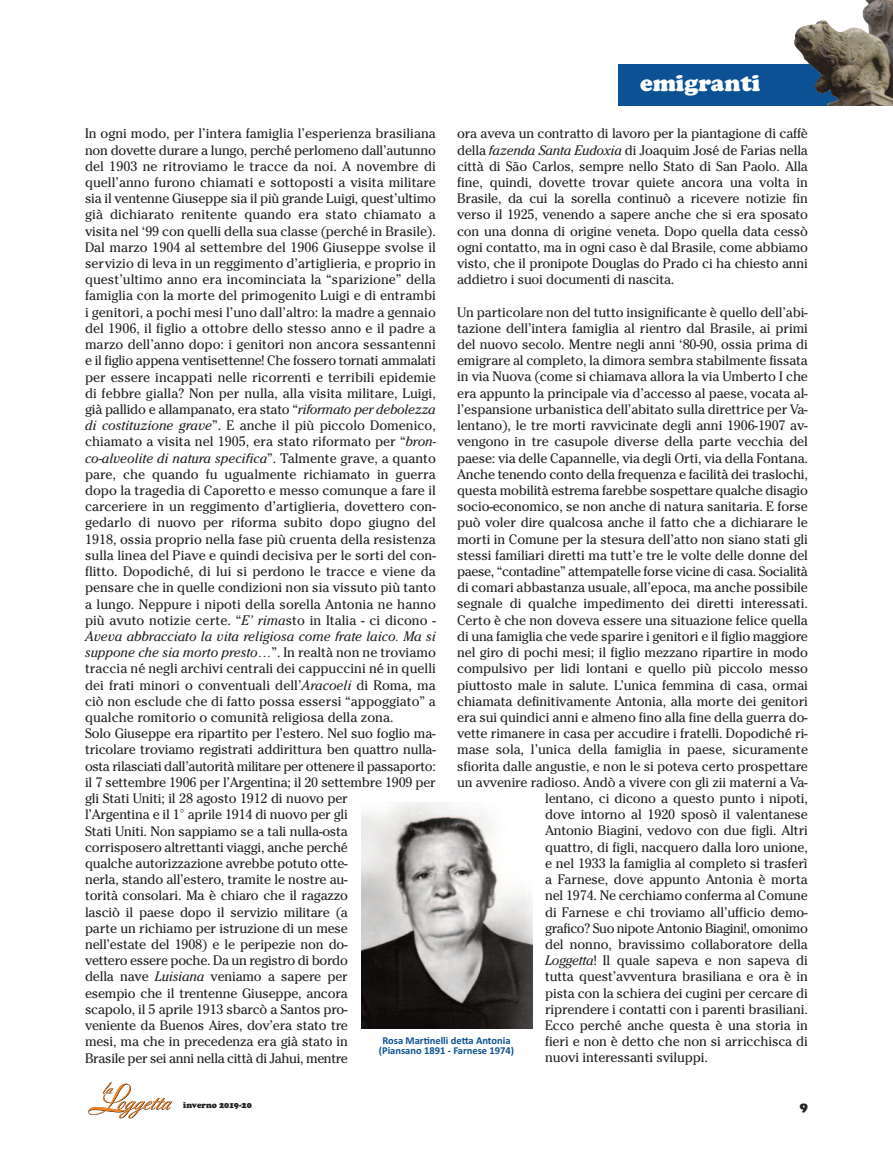
<style>
.page{position:relative;width:893px;height:1149px;background:#fff}
.page>*{position:absolute;margin:0;border:0;box-sizing:border-box;transform-origin:0 0}
.t1{font:900 24px "Cooper";color:#fff}
.t2{font:13.5px/16.2px "Cheltenham S Si";letter-spacing:-.01em;color:#231f20;text-align:justify}
.t3{font:13.5px "Cheltenham S Si";letter-spacing:-.03em;color:#231f20}
.t4{font:13.5px "Cheltenham S Si";letter-spacing:-.035em;color:#231f20}
.t5{font:900 13.5px "Cooper";color:#231f20}
.t6{font:700 10.5px "Calibri";color:#0b5193}
.t7{font:900 9px "Cooper";color:#231f20;scale:.95 1}
.s1{font-style:italic}
</style>
<div class="page">
<svg style="left:88px;top:1082px;width:84px;height:35px"></svg>
<img style="left:361px;top:802px;width:171px;height:226px">
<div style="left:619px;top:64px;width:274px;height:42px;background:#0b5193"></div>
<img style="left:794px;top:0;width:99px;height:106px">
<p class="t1" style="left:640px;top:74px;width:122px">emigranti</p>
<p class="t2" style="left:457px;top:127px;width:352px">ora aveva un contratto di lavoro per la piantagione di caffè della <span class="s1">fazenda Santa Eudoxia</span> di Joaquim José de Farias nella città di São Carlos, sempre nello Stato di San Paolo. Alla fine, quindi, dovette trovar quiete ancora una volta in Brasile, da cui la sorella continuò a ricevere notizie fin verso il 1925, venendo a sapere anche che si era sposato con una donna di origine veneta. Dopo quella data cessò ogni contatto, ma in ogni caso è dal Brasile, come abbiamo visto, che il pronipote Douglas do Prado ci ha chiesto anni addietro i suoi documenti di nascita.</p>
<p class="t2" style="left:457px;top:305px;width:352px">Un particolare non del tutto insignificante è quello dell’abi-</p>
<p class="t2" style="left:457px;top:321px;width:352px">tazione dell’intera famiglia al rientro dal Brasile, ai primi</p>
<p class="t2" style="left:457px;top:337px;width:352px">del nuovo secolo. Mentre negli anni ‘80-90, ossia prima di</p>
<p class="t2" style="left:457px;top:353px;width:352px">emigrare al completo, la dimora sembra stabilmente fissata</p>
<p class="t2" style="left:457px;top:370px;width:352px">in via Nuova (come si chiamava allora la via Umberto I che</p>
<p class="t2" style="left:457px;top:386px;width:352px">era appunto la principale via d’accesso al paese, vocata al-</p>
<p class="t2" style="left:457px;top:402px;width:352px">l’espansione urbanistica dell’abitato sulla direttrice per Va-</p>
<p class="t2" style="left:457px;top:418px;width:352px">lentano), le tre morti ravvicinate degli anni 1906-1907 av-</p>
<p class="t2" style="left:457px;top:434px;width:352px">vengono in tre casupole diverse della parte vecchia del</p>
<p class="t2" style="left:457px;top:451px;width:352px">paese: via delle Capannelle, via degli Orti, via della Fontana.</p>
<p class="t2" style="left:457px;top:467px;width:352px">Anche tenendo conto della frequenza e facilità dei traslochi,</p>
<p class="t2" style="left:457px;top:483px;width:352px">questa mobilità estrema farebbe sospettare qualche disagio</p>
<p class="t2" style="left:457px;top:499px;width:352px">socio-economico, se non anche di natura sanitaria. E forse</p>
<p class="t2" style="left:457px;top:515px;width:352px">può voler dire qualcosa anche il fatto che a dichiarare le</p>
<p class="t2" style="left:457px;top:532px;width:352px">morti in Comune per la stesura dell’atto non siano stati gli</p>
<p class="t2" style="left:457px;top:548px;width:352px">stessi familiari diretti ma tutt’e tre le volte delle donne del</p>
<p class="t3" style="left:457px;top:566px;width:352px">paese, “contadine” attempatelle forse vicine di casa. Socialità</p>
<p class="t2" style="left:457px;top:580px;width:352px">di comari abbastanza usuale, all’epoca, ma anche possibile</p>
<p class="t2" style="left:457px;top:596px;width:352px">segnale di qualche impedimento dei diretti interessati.</p>
<p class="t2" style="left:457px;top:613px;width:352px">Certo è che non doveva essere una situazione felice quella</p>
<p class="t2" style="left:457px;top:629px;width:352px">di una famiglia che vede sparire i genitori e il figlio maggiore</p>
<p class="t2" style="left:457px;top:645px;width:352px">nel giro di pochi mesi; il figlio mezzano ripartire in modo</p>
<p class="t2" style="left:457px;top:661px;width:352px">compulsivo per lidi lontani e quello più piccolo messo</p>
<p class="t2" style="left:457px;top:677px;width:352px">piuttosto male in salute. L’unica femmina di casa, ormai</p>
<p class="t2" style="left:457px;top:694px;width:352px">chiamata definitivamente Antonia, alla morte dei genitori</p>
<p class="t2" style="left:457px;top:710px;width:352px">era sui quindici anni e almeno fino alla fine della guerra do-</p>
<p class="t2" style="left:457px;top:726px;width:352px">vette rimanere in casa per accudire i fratelli. Dopodiché ri-</p>
<p class="t2" style="left:457px;top:742px;width:352px">mase sola, l’unica della famiglia in paese, sicuramente</p>
<p class="t2" style="left:457px;top:758px;width:352px">sfiorita dalle angustie, e non le si poteva certo prospettare</p>
<p class="t2" style="left:457px;top:775px;width:352px">un avvenire radioso. Andò a vivere con gli zii materni a Va-</p>
<p class="t2" style="left:545px;top:791px;width:264px">lentano, ci dicono a questo punto i nipoti,</p>
<p class="t2" style="left:545px;top:807px;width:264px">dove intorno al 1920 sposò il valentanese</p>
<p class="t2" style="left:545px;top:823px;width:264px">Antonio Biagini, vedovo con due figli. Altri</p>
<p class="t2" style="left:545px;top:839px;width:264px">quattro, di figli, nacquero dalla loro unione,</p>
<p class="t2" style="left:545px;top:856px;width:264px">e nel 1933 la famiglia al completo si trasferì</p>
<p class="t2" style="left:545px;top:872px;width:264px">a Farnese, dove appunto Antonia è morta</p>
<p class="t2" style="left:545px;top:888px;width:264px">nel 1974. Ne cerchiamo conferma al Comune</p>
<p class="t2" style="left:545px;top:904px;width:264px">di Farnese e chi troviamo all’ufficio demo-</p>
<p class="t4" style="left:545px;top:922px;width:264px">grafico? Suo nipote Antonio Biagini!, omonimo</p>
<p class="t2" style="left:545px;top:937px;width:264px">del nonno, bravissimo collaboratore della</p>
<p class="t2" style="left:545px;top:953px;width:264px"><span class="s1">Loggetta</span>! Il quale sapeva e non sapeva di</p>
<p class="t2" style="left:545px;top:969px;width:264px">tutta quest’avventura brasiliana e ora è in</p>
<p class="t2" style="left:545px;top:985px;width:264px">pista con la schiera dei cugini per cercare di</p>
<p class="t2" style="left:545px;top:1001px;width:264px">riprendere i contatti con i parenti brasiliani.</p>
<p class="t2" style="left:545px;top:1018px;width:264px">Ecco perché anche questa è una storia in</p>
<p class="t2" style="left:545px;top:1034px;width:264px">fieri e non è detto che non si arricchisca di</p>
<p class="t2" style="left:545px;top:1050px;width:164px">nuovi interessanti sviluppi.</p>
<p class="t2" style="left:85px;top:127px;width:353px">In ogni modo, per l’intera famiglia l’esperienza brasiliana non dovette durare a lungo, perché perlomeno dall’autunno del 1903 ne ritroviamo le tracce da noi. A novembre di quell’anno furono chiamati e sottoposti a visita militare sia il ventenne Giuseppe sia il più grande Luigi, quest’ultimo già dichiarato renitente quando era stato chiamato a visita nel ‘99 con quelli della sua classe (perché in Brasile).<br>Dal marzo 1904 al settembre del 1906 Giuseppe svolse il servizio di leva in un reggimento d’artiglieria, e proprio in quest’ultimo anno era incominciata la “sparizione” della famiglia con la morte del primogenito Luigi e di entrambi i genitori, a pochi mesi l’uno dall’altro: la madre a gennaio del 1906, il figlio a ottobre dello stesso anno e il padre a marzo dell’anno dopo: i genitori non ancora sessantenni e il figlio appena ventisettenne! Che fossero tornati ammalati per essere incappati nelle ricorrenti e terribili epidemie di febbre gialla? Non per nulla, alla visita militare, Luigi, già pallido e allampanato, era stato “<span class="s1">riformato per debolezza di costituzione grave</span>”. E anche il più piccolo Domenico, chiamato a visita nel 1905, era stato riformato per “<span class="s1">bron&shy;co-alveolite di natura specifica</span>”. Talmente grave, a quanto pare, che quando fu ugualmente richiamato in guerra dopo la tragedia di Caporetto e messo comunque a fare il carceriere in un reggimento d’artiglieria, dovettero con&shy;gedarlo di nuovo per riforma subito dopo giugno del 1918, ossia proprio nella fase più cruenta della resistenza sulla linea del Piave e quindi decisiva per le sorti del con&shy;flitto. Dopodiché, di lui si perdono le tracce e viene da pensare che in quelle condizioni non sia vissuto più tanto a lungo. Neppure i nipoti della sorella Antonia ne hanno più avuto notizie certe. “<span class="s1">E’ rima</span>sto in Italia - ci dicono - <span class="s1">Aveva abbracciato la vita religiosa come frate laico. Ma si suppone che sia morto presto…</span>”. In realtà non ne troviamo traccia né negli archivi centrali dei cappuccini né in quelli dei frati minori o conventuali dell’<span class="s1">Aracoeli</span> di Roma, ma ciò non esclude che di fatto possa essersi “appoggiato” a qualche romitorio o comunità religiosa della zona.</p>
<p class="t2" style="left:85px;top:726px;width:352px;text-align:left">Solo Giuseppe era ripartito per l’estero. Nel suo foglio ma&shy;tricolare troviamo registrati addirittura ben quattro nulla&shy;osta rilasciati dall’autorità militare per ottenere il passaporto: il 7 settembre 1906 per l’Argentina; il 20 settembre 1909 per gli Stati Uniti; il 28 agosto 1912 di nuovo per<br>l’Argentina e il 1° aprile 1914 di nuovo per gli<br>Stati Uniti. Non sappiamo se a tali nulla-osta<br>corrisposero altrettanti viaggi, anche perché<br>qualche autorizzazione avrebbe potuto otte-<br>nerla, stando all’estero, tramite le nostre au-<br>torità consolari. Ma è chiaro che il ragazzo<br>lasciò il paese dopo il servizio militare (a<br>parte un richiamo per istruzione di un mese<br>nell’estate del 1908) e le peripezie non do-<br>vettero essere poche. Da un registro di bordo<br>della nave <span class="s1">Luisiana</span> veniamo a sapere per<br>esempio che il trentenne Giuseppe, ancora<br>scapolo, il 5 aprile 1913 sbarcò a Santos pro-<br>veniente da Buenos Aires, dov’era stato tre<br>mesi, ma che in precedenza era già stato in<br>Brasile per sei anni nella città di Jahui, mentre</p>
<p class="t6" style="left:382px;top:1036px;width:130px">Rosa Martinelli detta Antonia</p>
<p class="t6" style="left:379px;top:1046px;width:137px">(Piansano 1891 - Farnese 1974)</p>
<p class="t7" style="left:183px;top:1101px;width:74px">inverno 2019-20</p>
<p class="t5" style="left:800px;top:1101px;width:10px">9</p>
</div>
